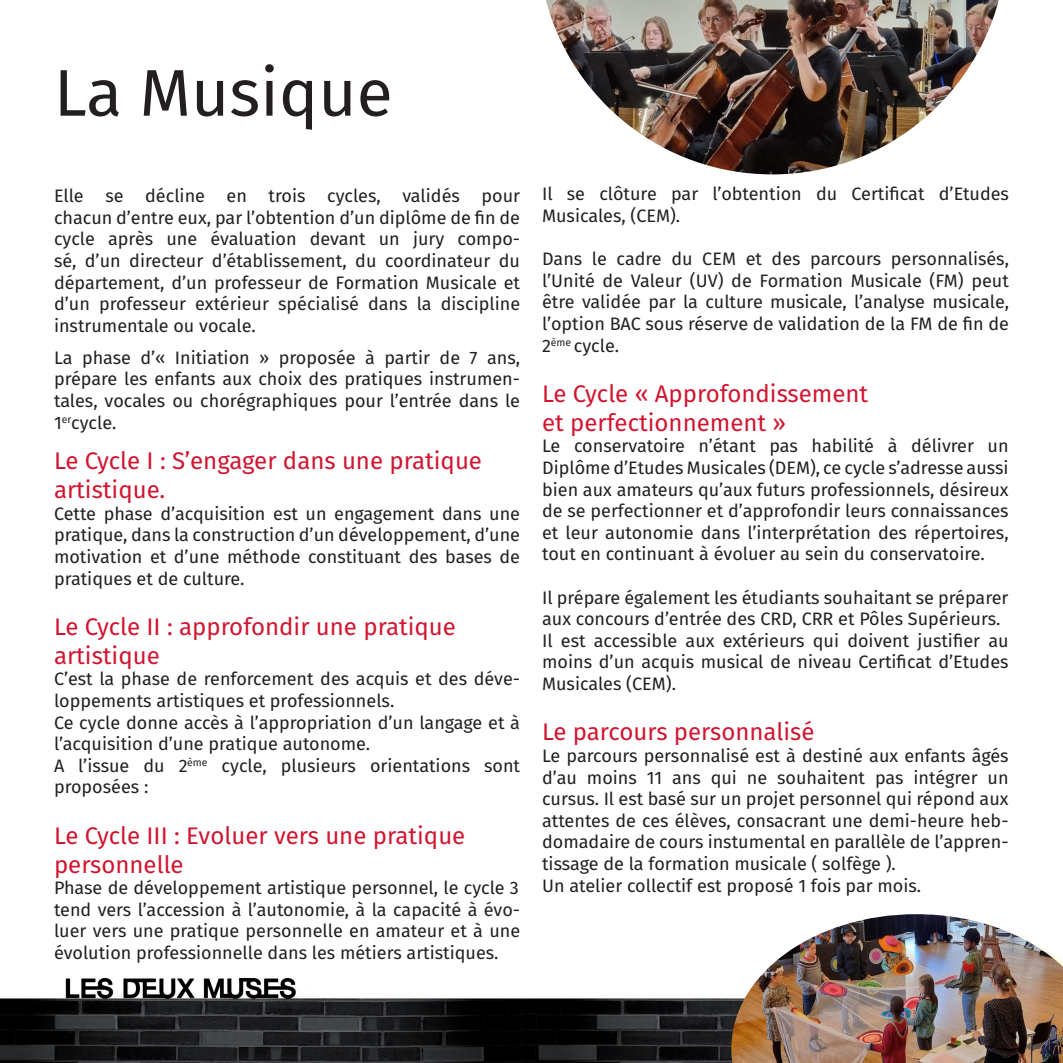
<style>
.page{position:relative;width:1063px;height:1063px;background:#fff}
.page>*{position:absolute;margin:0;border:0;box-sizing:border-box;transform-origin:0 0}
.Le_titre{font:66px "Fira Sans";color:#231f20}
.Les_cylces{font:24px/28.8px "Fira Sans";color:#d11530}
.t1{font:24px "Fira Sans";color:#231f20}
.texte_standard{font:18px/21.6px "Fira Sans";color:#231f20;text-align:justify}
</style>
<div class="page">
<img style="left:0;top:174px;width:785px;height:889px">
<img style="left:546px;top:0;width:453px;height:174px">
<img style="left:731px;top:914px;width:332px;height:149px">
<p class="Le_titre" style="left:54px;top:43px;width:340px">La Musique</p>
<p class="texte_standard" style="left:54px;top:185px;width:468px">Elle se décline en trois cycles, validés pour chacun d’entre eux, par l’obtention d’un diplôme de fin de cycle après une évaluation devant un jury compo&shy;sé, d’un directeur d’établissement, du coordinateur du département, d’un professeur de Formation Musicale et d’un professeur extérieur spécialisé dans la discipline instrumentale ou vocale.</p>
<p class="texte_standard" style="left:54px;top:346px;width:468px">La phase d’« Initiation » proposée à partir de 7 ans, prépare les enfants aux choix des pratiques instrumen&shy;tales, vocales ou chorégraphiques pour l’entrée dans le 1<sup>er</sup>cycle.</p>
<p class="Les_cylces" style="left:54px;top:446px;width:430px">Le Cycle I : S’engager dans une pratique</p>
<p class="Les_cylces" style="left:54px;top:475px;width:113px">artistique.</p>
<p class="texte_standard" style="left:54px;top:502px;width:468px">Cette phase d’acquisition est un engagement dans une pratique, dans la construction d’un développement, d’une motivation et d’une méthode constituant des bases de pratiques et de culture.</p>
<p class="Les_cylces" style="left:54px;top:612px;width:403px">Le Cycle II : approfondir une pratique artistique</p>
<p class="texte_standard" style="left:54px;top:668px;width:468px">C’est la phase de renforcement des acquis et des déve&shy;loppements artistiques et professionnels.</p>
<p class="texte_standard" style="left:54px;top:711px;width:468px">Ce cycle donne accès à l’appropriation d’un langage et à l’acquisition d’une pratique autonome.</p>
<p class="texte_standard" style="left:54px;top:754px;width:468px">A l’issue du 2<sup>ème</sup> cycle, plusieurs orientations sont proposées :</p>
<p class="Les_cylces" style="left:54px;top:820px;width:413px">Le Cycle III : Evoluer vers une pratique</p>
<p class="Les_cylces" style="left:54px;top:849px;width:131px">personnelle</p>
<p class="texte_standard" style="left:54px;top:877px;width:468px">Phase de développement artistique personnel, le cycle 3 tend vers l’accession à l’autonomie, à la capacité à évo&shy;luer vers une pratique personnelle en amateur et à une évolution professionnelle dans les métiers artistiques.</p>
<h2 class="t1" style="left:54px;top:260px;width:390px">Le Département des cordes frottées</h2>
<h2 class="Les_cylces" style="left:54px;top:479px;width:122px">Les Cycles :</h2>
<p class="texte_standard" style="left:542px;top:183px;width:468px">Il se clôture par l’obtention du Certificat d’Etudes<br>Musicales, (CEM).</p>
<p class="texte_standard" style="left:542px;top:248px;width:468px">Dans le cadre du CEM et des parcours personnalisés, l’Unité de Valeur (UV) de Formation Musicale (FM) peut être validée par la culture musicale, l’analyse musicale, l’option BAC sous réserve de validation de la FM de fin de 2<sup>ème</sup> cycle.</p>
<p class="Les_cylces" style="left:542px;top:379px;width:328px">Le Cycle « Approfondissement</p>
<p class="Les_cylces" style="left:542px;top:407px;width:246px">et perfectionnement »</p>
<p class="texte_standard" style="left:542px;top:435px;width:468px">Le conservatoire n’étant pas habilité à délivrer un Diplôme d’Etudes Musicales (DEM), ce cycle s’adresse aussi bien aux amateurs qu’aux futurs professionnels, désireux de se perfectionner et d’approfondir leurs connaissances et leur autonomie dans l’interprétation des répertoires, tout en continuant à évoluer au sein du conservatoire.</p>
<p class="texte_standard" style="left:542px;top:586px;width:468px">Il prépare également les étudiants souhaitant se préparer aux concours d’entrée des CRD, CRR et Pôles Supérieurs.</p>
<p class="texte_standard" style="left:542px;top:629px;width:468px">Il est accessible aux extérieurs qui doivent justifier au moins d’un acquis musical de niveau Certificat d’Etudes Musicales (CEM).</p>
<p class="Les_cylces" style="left:542px;top:717px;width:274px">Le parcours personnalisé</p>
<p class="texte_standard" style="left:542px;top:744px;width:468px">Le parcours personnalisé est à destiné aux enfants âgés d’au moins 11 ans qui ne souhaitent pas intégrer un cursus. Il est basé sur un projet personnel qui répond aux attentes de ces élèves, consacrant une demi-heure heb&shy;domadaire de cours instumental en parallèle de l’appren&shy;tissage de la formation musicale ( solfège ).</p>
<p class="texte_standard" style="left:542px;top:874px;width:381px">Un atelier collectif est proposé 1 fois par mois.</p>
</div>
